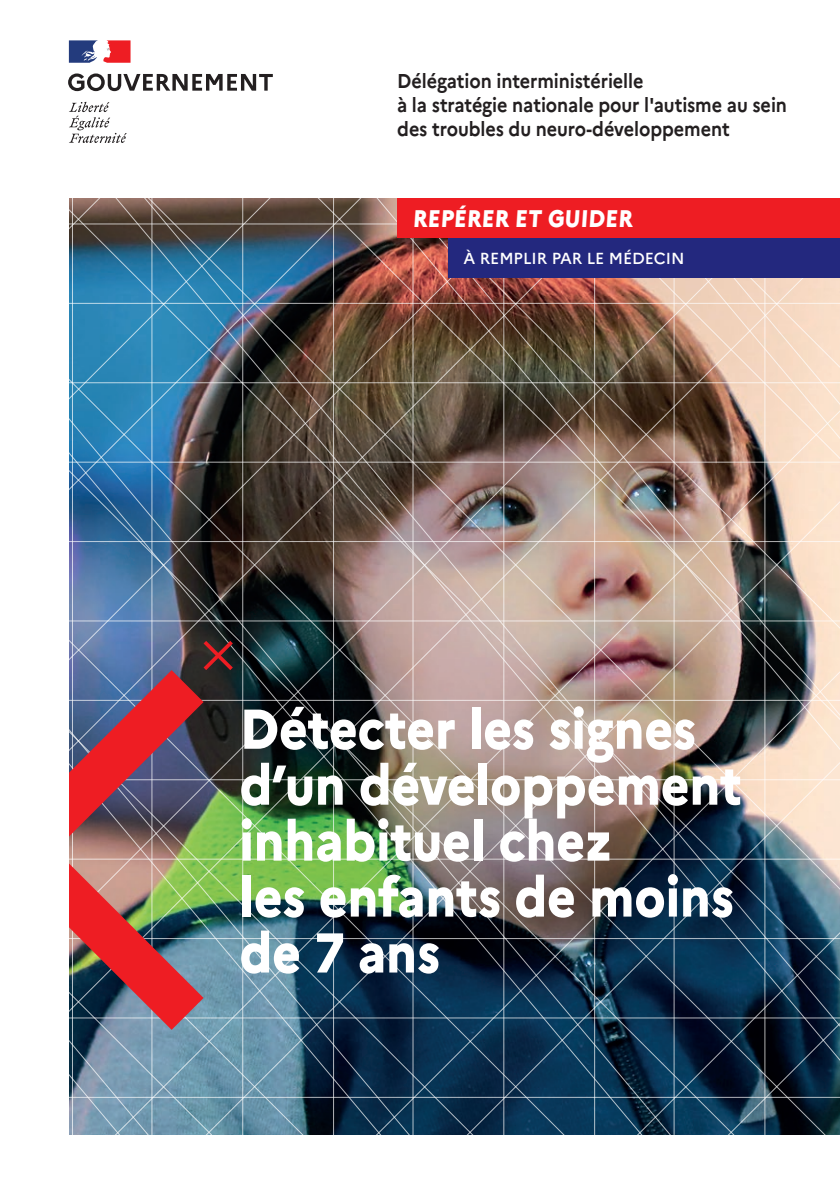
<style>
.page{position:relative;width:840px;height:1191px;background:#fff}
.page>*{position:absolute;margin:0;border:0;box-sizing:border-box;transform-origin:0 0}
.t1{font:800 56px/56px "Marianne";letter-spacing:-.005em;color:#fff;scale:.9 1}
.t2{font:800 24px "Marianne";color:#fff;scale:.9 1}
.t3{font:700 20px/24px "Marianne";letter-spacing:-.005em;color:#231f20;scale:.9 1}
.t4{font:500 16px "Marianne";color:#fff}
</style>
<div class="page">
<img style="left:68px;top:40px;width:771px;height:1095px">
<svg style="left:203px;top:641px;width:30px;height:29px"></svg>
<img style="left:68px;top:905px;width:135px;height:124px">
<svg style="left:68px;top:670px;width:135px;height:235px"></svg>
<svg style="left:68px;top:73px;width:205px;height:18px"></svg>
<svg style="left:69px;top:40px;width:61px;height:23px"></svg>
<svg style="left:69px;top:102px;width:58px;height:41px"></svg>
<div style="left:397px;top:198px;width:442px;height:40px;background:#ee1d23"></div>
<div style="left:448px;top:238px;width:391px;height:40px;background:#23287e"></div>
<p class="t3" style="left:397px;top:68px;width:434px">Délégation interministérielle<br>à la stratégie nationale pour l'autisme au sein des troubles du neuro-développement</p>
<p class="t2" style="left:412px;top:204px;width:246px">REPÉRER ET GUIDER</p>
<p class="t4" style="left:463px;top:248px;width:222px">À REMPLIR PAR LE MÉDECIN</p>
<h1 class="t1" style="left:239px;top:700px;width:559px">Détecter les signes d’un développement inhabituel chez<br>les enfants de moins de 7 ans</h1>
</div>
